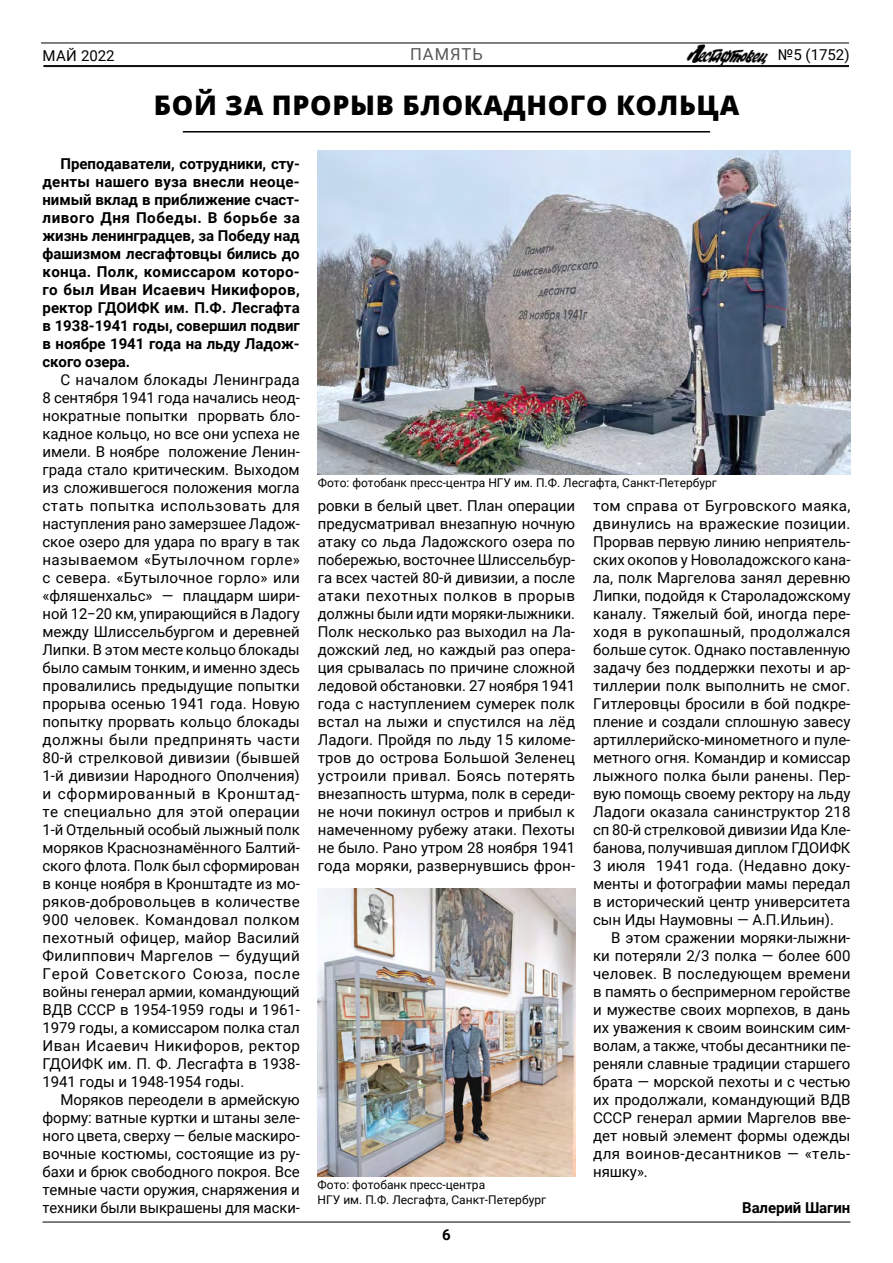
<style>
.page{position:relative;width:893px;height:1263px;background:#fff}
.page>*{position:absolute;margin:0;border:0;box-sizing:border-box;transform-origin:0 0}
.t1{font:800 27px "Open Sans";letter-spacing:.025em;color:#000}
.t2{font:16.5px "Roboto";letter-spacing:.06em;color:#575756}
.t3{font:15px/18px "Roboto";letter-spacing:-.005em;color:#000;text-align:justify}
.t4{font:700 15px/18px "Roboto";letter-spacing:-.005em;color:#000;text-align:justify}
.t5{font:12px/14.4px "Roboto";color:#000}
</style>
<div class="page">
<hr style="left:183px;top:131px;width:527px;height:2px;background:#000">
<hr style="left:43px;top:65px;width:806px;height:1px;background:#000">
<hr style="left:43px;top:66px;width:806px;height:1px;background:#000">
<hr style="left:41px;top:43px;width:808px;height:1px;background:#000">
<img style="left:687px;top:44px;width:81px;height:21px">
<hr style="left:43px;top:1222px;width:807px;height:1px;background:#000">
<img style="left:318px;top:151px;width:532px;height:324px">
<img style="left:318px;top:889px;width:257px;height:288px">
<p class="t3" style="left:42px;top:46px;width:74px">МАЙ 2022</p>
<p class="t3" style="left:778px;top:45px;width:73px">№5 (1752)</p>
<p class="t2" style="left:410px;top:43px;width:74px">ПАМЯТЬ</p>
<h1 class="t1" style="left:154px;top:84px;width:587px">БОЙ ЗА ПРОРЫВ БЛОКАДНОГО КОЛЬЦА</h1>
<p class="t4" style="left:43px;top:154px;width:259px;text-indent:18px">Преподаватели, сотрудники, сту&shy;денты нашего вуза внесли неоце&shy;нимый вклад в приближение счаст&shy;ливого Дня Победы. В борьбе за жизнь ленинградцев, за Победу над фашизмом лесгафтовцы бились до конца. Полк, комиссаром которо&shy;го был Иван Исаевич Никифоров, ректор ГДОИФК им. П.Ф. Лесгафта в 1938-1941 годы, совершил подвиг в ноябре 1941 года на льду Ладож&shy;ского озера.</p>
<p class="t3" style="left:43px;top:370px;width:259px;text-indent:18px">С началом блокады Ленинграда 8 сентября 1941 года начались неод&shy;нократные попытки прорвать бло&shy;кадное кольцо, но все они успеха не имели. В ноябре положение Ленин&shy;града стало критическим. Выходом из сложившегося положения могла стать попытка использовать для наступления рано замерзшее Ладож&shy;ское озеро для удара по врагу в так называемом «Бутылочном горле» с севера. «Бутылочное горло» или «фляшенхальс» — плацдарм шири&shy;ной 12−20 км, упирающийся в Ладогу между Шлиссельбургом и деревней Липки. В этом месте кольцо блокады было самым тонким, и именно здесь провалились предыдущие попытки прорыва осенью 1941 года. Новую попытку прорвать кольцо блокады должны были предпринять части 80-й стрелковой дивизии (бывшей 1-й дивизии Народного Ополчения) и сформированный в Кронштад&shy;те специально для этой операции 1-й Отдельный особый лыжный полк моряков Краснознамённого Балтий&shy;ского флота. Полк был сформирован в конце ноября в Кронштадте из мо&shy;ряков-добровольцев в количестве 900 человек. Командовал полком пехотный офицер, майор Василий Филиппович Маргелов — будущий Герой Советского Союза, после войны генерал армии, командующий ВДВ СССР в 1954-1959 годы и 1961- 1979 годы, а комиссаром полка стал Иван Исаевич Никифоров, ректор ГДОИФК им. П. Ф. Лесгафта в 1938- 1941 годы и 1948-1954 годы.</p>
<p class="t3" style="left:43px;top:1090px;width:259px;text-indent:18px">Моряков переодели в армейскую форму: ватные куртки и штаны зеле&shy;ного цвета, сверху — белые маскиро&shy;вочные костюмы, состоящие из ру&shy;бахи и брюк свободного покроя. Все темные части оружия, снаряжения и техники были выкрашены для маски-</p>
<p class="t5" style="left:318px;top:475px;width:400px">Фото: фотобанк пресс-центра НГУ им. П.Ф. Лесгафта, Санкт-Петербург</p>
<p class="t3" style="left:318px;top:496px;width:259px">ровки в белый цвет. План операции предусматривал внезапную ночную атаку со льда Ладожского озера по побережью, восточнее Шлиссельбур&shy;га всех частей 80-й дивизии, а после атаки пехотных полков в прорыв должны были идти моряки-лыжники.<br>Полк несколько раз выходил на Ла&shy;дожский лед, но каждый раз опера&shy;ция срывалась по причине сложной ледовой обстановки. 27 ноября 1941 года с наступлением сумерек полк встал на лыжи и спустился на лёд Ладоги. Пройдя по льду 15 киломе&shy;тров до острова Большой Зеленец устроили привал. Боясь потерять внезапность штурма, полк в середи&shy;не ночи покинул остров и прибыл к намеченному рубежу атаки. Пехоты не было. Рано утром 28 ноября 1941 года моряки, развернувшись фрон-</p>
<p class="t3" style="left:593px;top:496px;width:259px">том справа от Бугровского маяка, двинулись на вражеские позиции.<br>Прорвав первую линию неприятель&shy;ских окопов у Новоладожского кана&shy;ла, полк Маргелова занял деревню Липки, подойдя к Староладожскому каналу. Тяжелый бой, иногда пере&shy;ходя в рукопашный, продолжался больше суток. Однако поставленную задачу без поддержки пехоты и ар&shy;тиллерии полк выполнить не смог.<br>Гитлеровцы бросили в бой подкре&shy;пление и создали сплошную завесу артиллерийско-минометного и пуле&shy;метного огня. Командир и комиссар лыжного полка были ранены. Пер&shy;вую помощь своему ректору на льду Ладоги оказала санинструктор 218 сп 80-й стрелковой дивизии Ида Кле&shy;банова, получившая диплом ГДОИФК 3 июля 1941 года. (Недавно доку&shy;менты и фотографии мамы передал в исторический центр университета сын Иды Наумовны — А.П.Ильин).</p>
<p class="t3" style="left:593px;top:928px;width:259px;text-indent:18px">В этом сражении моряки-лыжни&shy;ки потеряли 2/3 полка — более 600 человек. В последующем времени в память о беспримерном геройстве и мужестве своих морпехов, в дань их уважения к своим воинским сим&shy;волам, а также, чтобы десантники пе&shy;реняли славные традиции старшего брата — морской пехоты и с честью их продолжали, командующий ВДВ СССР генерал армии Маргелов вве&shy;дет новый элемент формы одежды для воинов-десантников — «тель&shy;няшку».</p>
<p class="t4" style="left:742px;top:1198px;width:110px">Валерий Шагин</p>
<p class="t5" style="left:318px;top:1177px;width:230px">Фото: фотобанк пресс-центра<br>НГУ им. П.Ф. Лесгафта, Санкт-Петербург</p>
<p class="t4" style="left:442px;top:1225px;width:10px">6</p>
</div>
